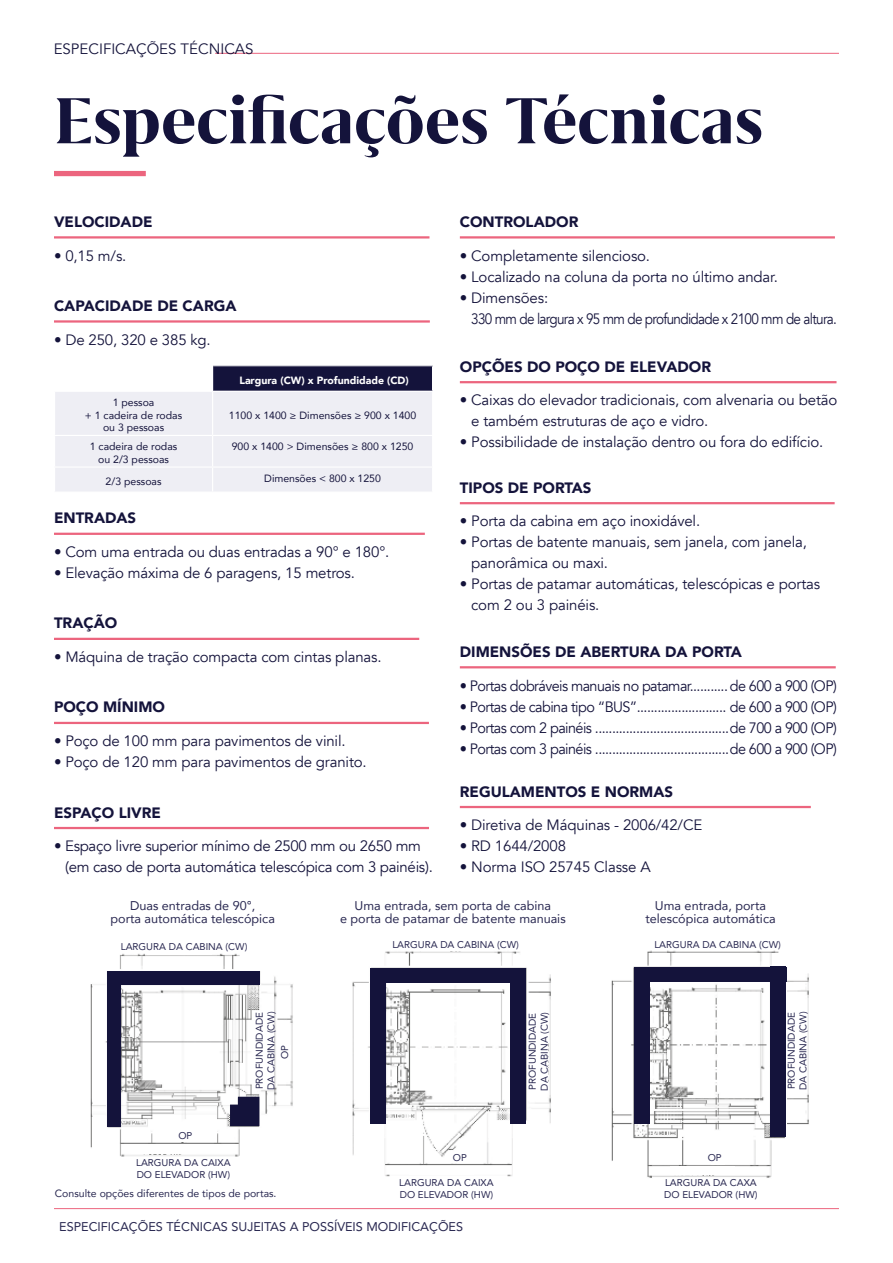
<style>
.page{position:relative;width:893px;height:1263px;background:#fff}
.page>*{position:absolute;margin:0;border:0;box-sizing:border-box;transform-origin:0 0}
.t1{font:700 75px "Grifo M";color:#14133b}
.t2{font:15px/21px "Avenir";letter-spacing:-.01em;color:#14133b}
.t3{font:15px "Avenir";letter-spacing:-.04em;color:#14133b;scale:.96 1}
.t4{font:900 15px "Avenir";color:#14133b}
.t5{font:15px/21px "Avenir";letter-spacing:-.05em;color:#14133b}
.t6{font:12.6px/13.2px "Avenir";color:#282750;text-align:center}
.t7{font:10.5px/12.6px "Avenir";color:#14133b;text-align:center}
.t8{font:10.5px "Avenir";color:#282750}
.t9{font:900 10.5px "Avenir";color:#fff}
.t10{font:9.75px/11.9px "Avenir";color:#282750}
</style>
<div class="page">
<hr style="left:54px;top:1208px;width:785px;height:1px;background:#ec657e">
<div style="left:54px;top:171px;width:92px;height:5px;background:#ec657e"></div>
<hr style="left:54px;top:236px;width:375px;height:2px;background:#ec657e">
<hr style="left:54px;top:533px;width:371px;height:2px;background:#ec657e">
<hr style="left:54px;top:638px;width:365px;height:2px;background:#ec657e">
<hr style="left:54px;top:722px;width:375px;height:2px;background:#ec657e">
<hr style="left:54px;top:827px;width:375px;height:2px;background:#ec657e">
<hr style="left:460px;top:236px;width:375px;height:2px;background:#ec657e">
<hr style="left:460px;top:381px;width:376px;height:2px;background:#ec657e">
<hr style="left:460px;top:502px;width:375px;height:2px;background:#ec657e">
<hr style="left:460px;top:806px;width:351px;height:2px;background:#ec657e">
<hr style="left:460px;top:666px;width:376px;height:2px;background:#ec657e">
<hr style="left:54px;top:320px;width:376px;height:3px;background:#ec657e">
<svg style="left:55px;top:366px;width:378px;height:125px;background:#d7d7e0"></svg>
<hr style="left:215px;top:53px;width:624px;height:1px;background:#ec657e">
<img style="left:352px;top:951px;width:199px;height:226px">
<img style="left:611px;top:950px;width:198px;height:228px">
<img style="left:90px;top:953px;width:203px;height:204px">
<div style="left:147px;top:946px;width:65px;height:8px;background:#fff"></div>
<div style="left:678px;top:942px;width:65px;height:9px;background:#fff"></div>
<div style="left:539px;top:1028px;width:9px;height:65px;background:#fff"></div>
<div style="left:798px;top:1028px;width:8px;height:65px;background:#fff"></div>
<div style="left:131px;top:1145px;width:64px;height:9px;background:#fff"></div>
<div style="left:409px;top:1166px;width:65px;height:8px;background:#fff"></div>
<div style="left:670px;top:1167px;width:65px;height:8px;background:#fff"></div>
<div style="left:266px;top:1022px;width:8px;height:65px;background:#fff"></div>
<div style="left:448px;top:1156px;width:13px;height:7px;background:#fff"></div>
<div style="left:178px;top:1135px;width:13px;height:7px;background:#fff"></div>
<div style="left:284px;top:1045px;width:7px;height:14px;background:#fff"></div>
<div style="left:711px;top:1158px;width:14px;height:6px;background:#fff"></div>
<div style="left:107px;top:971px;width:153px;height:13px;background:#14133b"></div>
<div style="left:370px;top:968px;width:153px;height:15px;background:#14133b"></div>
<div style="left:634px;top:966px;width:152px;height:15px;background:#14133b"></div>
<div style="left:107px;top:971px;width:14px;height:155px;background:#14133b"></div>
<div style="left:370px;top:968px;width:16px;height:155px;background:#14133b"></div>
<div style="left:634px;top:966px;width:15px;height:157px;background:#14133b"></div>
<div style="left:770px;top:966px;width:16px;height:171px;background:#14133b"></div>
<div style="left:510px;top:968px;width:16px;height:155px;background:#14133b"></div>
<svg style="left:230px;top:1097px;width:29px;height:29px"></svg>
<p class="t2" style="left:54px;top:39px;width:201px">ESPECIFICAÇÕES TÉCNICAS</p>
<h1 class="t1" style="left:54px;top:82px;width:710px">Especificações Técnicas</h1>
<p class="t4" style="left:54px;top:209px;width:100px">VELOCIDADE</p>
<p class="t2" style="left:54px;top:245px;width:74px">• 0,15 m/s.</p>
<p class="t4" style="left:54px;top:293px;width:184px">CAPACIDADE DE CARGA</p>
<p class="t2" style="left:54px;top:329px;width:158px">• De 250, 320 e 385 kg.</p>
<p class="t7" style="left:85px;top:396px;width:99px">1 pessoa<br>+ 1 cadeira de rodas ou 3 pessoas</p>
<p class="t9" style="left:239px;top:371px;width:171px">Largura (CW) x Profundidade (CD)</p>
<p class="t7" style="left:229px;top:408px;width:189px">1100 x 1400 ≥ Dimensões ≥ 900 x 1400</p>
<p class="t7" style="left:90px;top:440px;width:89px">1 cadeira de rodas ou 2/3 pessoas</p>
<p class="t7" style="left:232px;top:440px;width:183px">900 x 1400 &gt; Dimensões ≥ 800 x 1250</p>
<p class="t7" style="left:106px;top:475px;width:57px">2/3 pessoas</p>
<p class="t7" style="left:264px;top:471px;width:118px">Dimensões &lt; 800 x 1250</p>
<p class="t4" style="left:54px;top:505px;width:84px">ENTRADAS</p>
<p class="t2" style="left:54px;top:542px;width:337px">• Com uma entrada ou duas entradas a 90° e 180°.</p>
<p class="t2" style="left:54px;top:563px;width:303px">• Elevação máxima de 6 paragens, 15 metros.</p>
<p class="t4" style="left:54px;top:610px;width:65px">TRAÇÃO</p>
<p class="t2" style="left:54px;top:647px;width:329px">• Máquina de tração compacta com cintas planas.</p>
<p class="t4" style="left:54px;top:694px;width:113px">POÇO MÍNIMO</p>
<p class="t2" style="left:54px;top:731px;width:293px">• Poço de 100 mm para pavimentos de vinil.</p>
<p class="t2" style="left:54px;top:752px;width:314px">• Poço de 120 mm para pavimentos de granito.</p>
<p class="t4" style="left:54px;top:799px;width:108px">ESPAÇO LIVRE</p>
<p class="t2" style="left:65px;top:836px;width:369px;text-indent:-11px">• Espaço livre superior mínimo de 2500 mm ou 2650 mm (em caso de porta automática telescópica com 3 painéis).</p>
<p class="t4" style="left:460px;top:209px;width:120px">CONTROLADOR</p>
<p class="t2" style="left:460px;top:245px;width:192px">• Completamente silencioso.</p>
<p class="t2" style="left:460px;top:266px;width:319px">• Localizado na coluna da porta no último andar.</p>
<p class="t5" style="left:471px;top:287px;width:367px;text-indent:-11px">• Dimensões:<br>330 mm de largura x 95 mm de profundidade x 2100 mm de altura.</p>
<p class="t4" style="left:460px;top:354px;width:253px">OPÇÕES DO POÇO DE ELEVADOR</p>
<p class="t2" style="left:471px;top:390px;width:368px;text-indent:-11px">• Caixas do elevador tradicionais, com alvenaria ou betão e também estruturas de aço e vidro.</p>
<p class="t2" style="left:460px;top:432px;width:365px">• Possibilidade de instalação dentro ou fora do edifício.</p>
<p class="t4" style="left:460px;top:475px;width:133px">TIPOS DE PORTAS</p>
<p class="t2" style="left:460px;top:511px;width:242px">• Porta da cabina em aço inoxidável.</p>
<p class="t2" style="left:471px;top:532px;width:337px;text-indent:-11px">• Portas de batente manuais, sem janela, com janela, panorâmica ou maxi.</p>
<p class="t2" style="left:471px;top:574px;width:350px;text-indent:-11px">• Portas de patamar automáticas, telescópicas e portas com 2 ou 3 painéis.</p>
<p class="t4" style="left:460px;top:639px;width:283px">DIMENSÕES DE ABERTURA DA PORTA</p>
<p class="t3" style="left:460px;top:676px;width:394px">• Portas dobráveis manuais no patamar........... de 600 a 900 (OP)</p>
<p class="t3" style="left:460px;top:697px;width:394px">• Portas de cabina tipo “BUS”.......................... de 600 a 900 (OP)</p>
<p class="t3" style="left:460px;top:718px;width:394px">• Portas com 2 painéis .......................................de 700 a 900 (OP)</p>
<p class="t3" style="left:460px;top:739px;width:394px">• Portas com 3 painéis .......................................de 600 a 900 (OP)</p>
<p class="t4" style="left:460px;top:778px;width:215px">REGULAMENTOS E NORMAS</p>
<p class="t2" style="left:460px;top:815px;width:244px">• Diretiva de Máquinas - 2006/42/CE</p>
<p class="t2" style="left:460px;top:836px;width:108px">• RD 1644/2008</p>
<p class="t2" style="left:460px;top:857px;width:192px">• Norma ISO 25745 Classe A</p>
<p class="t6" style="left:110px;top:899px;width:166px">Duas entradas de 90°,<br>porta automática telescópica</p>
<p class="t6" style="left:340px;top:899px;width:227px">Uma entrada, sem porta de cabina<br>e porta de patamar de batente manuais</p>
<p class="t6" style="left:645px;top:899px;width:132px">Uma entrada, porta telescópica automática</p>
<p class="t10" style="left:121px;top:940px;width:128px">LARGURA DA CABINA (CW)</p>
<p class="t10" style="left:392px;top:938px;width:128px">LARGURA DA CABINA (CW)</p>
<p class="t10" style="left:654px;top:938px;width:128px">LARGURA DA CABINA (CW)</p>
<p class="t10" style="left:178px;top:1130px;width:16px">OP</p>
<p class="t10" style="left:136px;top:1156px;width:96px">LARGURA DA CAIXA<br>DO ELEVADOR (HW)</p>
<p class="t10" style="left:253px;top:1090px;width:80px;rotate:-90deg">PROFUNDIDADE<br>DA CABINA (CW)</p>
<p class="t10" style="left:278px;top:1059px;width:16px;rotate:-90deg">OP</p>
<p class="t8" style="left:55px;top:1184px;width:223px">Consulte opções diferentes de tipos de portas.</p>
<p class="t10" style="left:526px;top:1090px;width:80px;rotate:-90deg">PROFUNDIDADE<br>DA CABINA (CW)</p>
<p class="t10" style="left:785px;top:1090px;width:80px;rotate:-90deg">PROFUNDIDADE<br>DA CABINA (CW)</p>
<p class="t10" style="left:453px;top:1151px;width:16px">OP</p>
<p class="t10" style="left:708px;top:1151px;width:16px">OP</p>
<p class="t10" style="left:399px;top:1176px;width:96px">LARGURA DA CAIXA<br>DO ELEVADOR (HW)</p>
<p class="t10" style="left:664px;top:1176px;width:95px">LARGURA DA CAXA<br>DO ELEVADOR (HW)</p>
<p class="t6" style="left:59px;top:1219px;width:405px">ESPECIFICAÇÕES TÉCNICAS SUJEITAS A POSSÍVEIS MODIFICAÇÕES</p>
</div>
